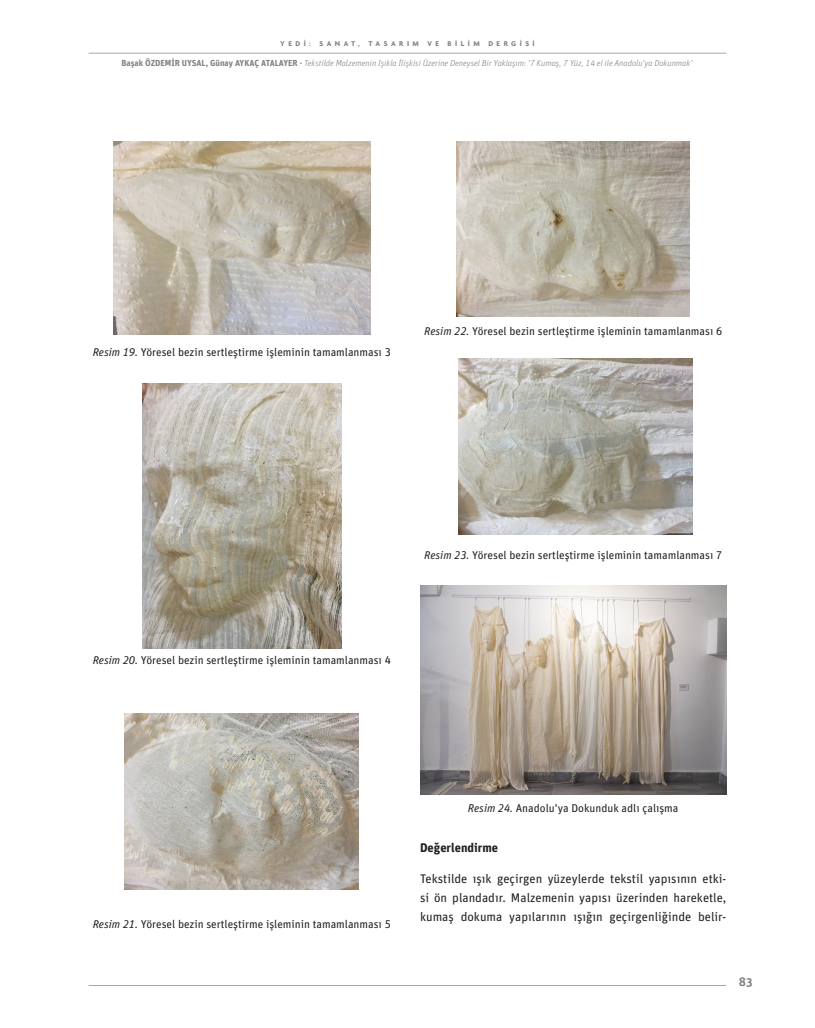
<style>
.page{position:relative;width:815px;height:1028px;background:#fff}
.page>*{position:absolute;margin:0;border:0;box-sizing:border-box;transform-origin:0 0}
.t1{font:12.5px/18.8px "FF Unit Pro";color:#231f20;text-align:justify}
.t2{font:700 12.5px "FF Unit Pro";color:#231f20}
.t3{font:700 12.5px "Sarre";color:#808285}
.t4{font:11.25px "FF Unit Pro";color:#231f20}
.t5{font:italic 300 8.75px "FF Unit Pro";color:#808285}
.t6{font:700 7.5px "Agenda";letter-spacing:.46em;color:#808285}
.s1{font-weight:700;font-style:normal}
.s2{font-style:italic}
</style>
<div class="page">
<hr style="left:89px;top:985px;width:637px;height:1px;background:#a8a9ad">
<hr style="left:89px;top:53px;width:637px;height:1px;background:#a8a9ad">
<img style="left:113px;top:142px;width:257px;height:192px">
<img style="left:142px;top:384px;width:199px;height:264px">
<img style="left:125px;top:713px;width:234px;height:176px">
<img style="left:456px;top:142px;width:234px;height:175px">
<img style="left:458px;top:358px;width:234px;height:176px">
<img style="left:420px;top:585px;width:306px;height:209px">
<p class="t6" style="left:280px;top:39px;width:256px">YEDİ: SANAT, TASARIM VE BİLİM DERGİSİ</p>
<p class="t5" style="left:121px;top:57px;width:572px"><span class="s1">Başak ÖZDEMİR UYSAL, Günay AYKAÇ ATALAYER ·</span> Tekstilde Malzemenin Işıkla İlişkisi Üzerine Deneysel Bir Yaklaşım: ‘7 Kumaş, 7 Yüz, 14 el ile Anadolu’ya Dokunmak’</p>
<p class="t4" style="left:93px;top:344px;width:300px"><span class="s2">Resim 19.</span> Yöresel bezin sertleştirme işleminin tamamlanması 3</p>
<p class="t4" style="left:424px;top:323px;width:300px"><span class="s2">Resim 22.</span> Yöresel bezin sertleştirme işleminin tamamlanması 6</p>
<p class="t4" style="left:424px;top:547px;width:300px"><span class="s2">Resim 23.</span> Yöresel bezin sertleştirme işleminin tamamlanması 7</p>
<p class="t4" style="left:93px;top:652px;width:300px"><span class="s2">Resim 20.</span> Yöresel bezin sertleştirme işleminin tamamlanması 4</p>
<p class="t4" style="left:93px;top:915px;width:300px"><span class="s2">Resim 21.</span> Yöresel bezin sertleştirme işleminin tamamlanması 5</p>
<p class="t4" style="left:468px;top:800px;width:212px"><span class="s2">Resim 24.</span> Anadolu’ya Dokunduk adlı çalışma</p>
<p class="t2" style="left:420px;top:838px;width:80px">Değerlendirme</p>
<p class="t1" style="left:420px;top:869px;width:308px">Tekstilde ışık geçirgen yüzeylerde tekstil yapısının etki&shy;si ön plandadır. Malzemenin yapısı üzerinden hareketle, kumaş dokuma yapılarının ışığın geçirgenliğinde belir-</p>
<p class="t3" style="left:739px;top:974px;width:15px">83</p>
</div>
